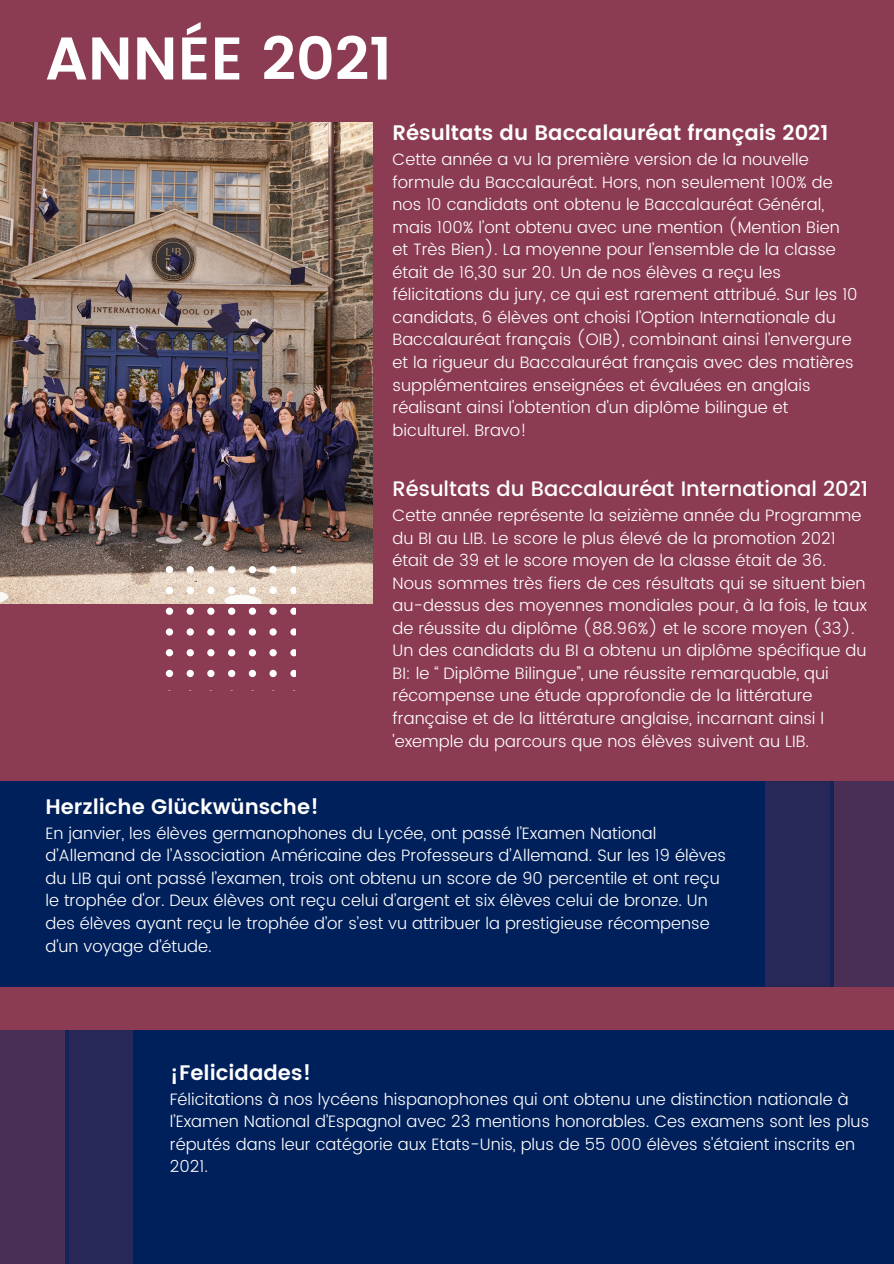
<style>
.page{position:relative;width:894px;height:1264px;background:#fff}
.page>*{position:absolute;margin:0;border:0;box-sizing:border-box;transform-origin:0 0}
.t1{font:600 60px "Poppins";color:#fff}
.t2{font:600 21px "Poppins";color:#fff}
.t3{font:500 21px "Poppins";color:#fff}
.t4{font:300 16.5px/22.5px "Poppins";color:#fff}
</style>
<div class="page">
<div style="left:0;top:0;width:893px;height:1263px;background:#8b3b52"></div>
<img style="left:0;top:122px;width:372px;height:481px">
<div style="left:133px;top:1030px;width:760px;height:233px;background:#00205b"></div>
<div style="left:0;top:1030px;width:69px;height:233px;background:#492e56"></div>
<div style="left:65px;top:1030px;width:68px;height:233px;background:#272758"></div>
<div style="left:166px;top:670px;width:7px;height:7px;background:#fff;border-radius:50%"></div>
<div style="left:166px;top:649px;width:7px;height:7px;background:#fff;border-radius:50%"></div>
<div style="left:166px;top:628px;width:7px;height:7px;background:#fff;border-radius:50%"></div>
<div style="left:166px;top:607px;width:7px;height:8px;background:#fff;border-radius:50%"></div>
<div style="left:166px;top:587px;width:7px;height:7px;background:#fff;border-radius:50%"></div>
<div style="left:166px;top:566px;width:7px;height:7px;background:#fff;border-radius:50%"></div>
<div style="left:186px;top:670px;width:8px;height:7px;background:#fff;border-radius:50%"></div>
<div style="left:186px;top:649px;width:8px;height:7px;background:#fff;border-radius:50%"></div>
<div style="left:186px;top:628px;width:8px;height:7px;background:#fff;border-radius:50%"></div>
<svg style="left:186px;top:607px;width:8px;height:8px"></svg>
<div style="left:186px;top:587px;width:8px;height:7px;background:#fff;border-radius:50%"></div>
<div style="left:186px;top:566px;width:8px;height:7px;background:#fff;border-radius:50%"></div>
<div style="left:207px;top:670px;width:7px;height:7px;background:#fff;border-radius:50%"></div>
<div style="left:207px;top:649px;width:7px;height:7px;background:#fff;border-radius:50%"></div>
<div style="left:207px;top:628px;width:7px;height:7px;background:#fff;border-radius:50%"></div>
<div style="left:207px;top:607px;width:7px;height:8px;background:#fff;border-radius:50%"></div>
<div style="left:207px;top:587px;width:7px;height:7px;background:#fff;border-radius:50%"></div>
<div style="left:207px;top:566px;width:7px;height:7px;background:#fff;border-radius:50%"></div>
<div style="left:228px;top:670px;width:7px;height:7px;background:#fff;border-radius:50%"></div>
<div style="left:228px;top:649px;width:7px;height:7px;background:#fff;border-radius:50%"></div>
<div style="left:228px;top:628px;width:7px;height:7px;background:#fff;border-radius:50%"></div>
<div style="left:228px;top:607px;width:7px;height:8px;background:#fff;border-radius:50%"></div>
<div style="left:228px;top:587px;width:7px;height:7px;background:#fff;border-radius:50%"></div>
<div style="left:228px;top:566px;width:7px;height:7px;background:#fff;border-radius:50%"></div>
<div style="left:249px;top:670px;width:7px;height:7px;background:#fff;border-radius:50%"></div>
<div style="left:249px;top:649px;width:7px;height:7px;background:#fff;border-radius:50%"></div>
<div style="left:249px;top:628px;width:7px;height:7px;background:#fff;border-radius:50%"></div>
<div style="left:249px;top:607px;width:7px;height:8px;background:#fff;border-radius:50%"></div>
<div style="left:249px;top:587px;width:7px;height:7px;background:#fff;border-radius:50%"></div>
<div style="left:249px;top:566px;width:7px;height:7px;background:#fff;border-radius:50%"></div>
<div style="left:269px;top:670px;width:8px;height:7px;background:#fff;border-radius:50%"></div>
<div style="left:269px;top:649px;width:8px;height:7px;background:#fff;border-radius:50%"></div>
<div style="left:269px;top:628px;width:8px;height:7px;background:#fff;border-radius:50%"></div>
<div style="left:269px;top:607px;width:8px;height:8px;background:#fff;border-radius:50%"></div>
<div style="left:269px;top:587px;width:8px;height:7px;background:#fff;border-radius:50%"></div>
<div style="left:269px;top:566px;width:8px;height:7px;background:#fff;border-radius:50%"></div>
<svg style="left:290px;top:670px;width:5px;height:7px"></svg>
<svg style="left:290px;top:649px;width:5px;height:7px"></svg>
<svg style="left:290px;top:628px;width:5px;height:7px"></svg>
<svg style="left:290px;top:607px;width:5px;height:8px"></svg>
<svg style="left:290px;top:587px;width:5px;height:7px"></svg>
<svg style="left:290px;top:566px;width:5px;height:7px"></svg>
<div style="left:0;top:781px;width:764px;height:205px;background:#00205b"></div>
<div style="left:829px;top:781px;width:64px;height:205px;background:#492e56"></div>
<div style="left:764px;top:781px;width:69px;height:205px;background:#272758"></div>
<h1 class="t1" style="left:45px;top:24px;width:348px">ANNÉE 2021</h1>
<p class="t2" style="left:392px;top:121px;width:437px">Résultats du Baccalauréat français 2021</p>
<p class="t4" style="left:392px;top:148px;width:466px">Cette année a vu la première version de la nouvelle formule du Baccalauréat. Hors, non seulement 100% de nos 10 candidats ont obtenu le Baccalauréat Général, mais 100% l’ont obtenu avec une mention (Mention Bien et Très Bien). La moyenne pour l’ensemble de la classe était de 16,30 sur 20. Un de nos élèves a reçu les félicitations du jury, ce qui est rarement attribué. Sur les 10 candidats, 6 élèves ont choisi l’Option Internationale du Baccalauréat français (OIB), combinant ainsi l’envergure et la rigueur du Baccalauréat français avec des matières supplémentaires enseignées et évaluées en anglais réalisant ainsi l'obtention d'un diplôme bilingue et biculturel. Bravo!</p>
<p class="t3" style="left:392px;top:477px;width:477px">Résultats du Baccalauréat International 2021</p>
<p class="t4" style="left:392px;top:504px;width:476px">Cette année représente la seizième année du Programme du BI au LIB. Le score le plus élevé de la promotion 2021 était de 39 et le score moyen de la classe était de 36.<br>Nous sommes très fiers de ces résultats qui se situent bien au-dessus des moyennes mondiales pour, à la fois, le taux de réussite du diplôme (88.96%) et le score moyen (33).<br>Un des candidats du BI a obtenu un diplôme spécifique du BI: le “ Diplôme Bilingue”, une réussite remarquable, qui récompense une étude approfondie de la littérature française et de la littérature anglaise, incarnant ainsi l 'exemple du parcours que nos élèves suivent au LIB.</p>
<p class="t2" style="left:45px;top:794px;width:275px">Herzliche Glückwünsche!</p>
<p class="t4" style="left:45px;top:821px;width:682px">En janvier, les élèves germanophones du Lycée, ont passé l’Examen National d’Allemand de l’Association Américaine des Professeurs d’Allemand. Sur les 19 élèves du LIB qui ont passé l’examen, trois ont obtenu un score de 90 percentile et ont reçu le trophée d'or. Deux élèves ont reçu celui d’argent et six élèves celui de bronze. Un des élèves ayant reçu le trophée d’or s’est vu attribuer la prestigieuse récompense d’un voyage d’étude.</p>
<p class="t2" style="left:170px;top:1060px;width:143px">¡Felicidades!</p>
<p class="t4" style="left:170px;top:1087px;width:700px">Félicitations à nos lycéens hispanophones qui ont obtenu une distinction nationale à l’Examen National d’Espagnol avec 23 mentions honorables. Ces examens sont les plus réputés dans leur catégorie aux Etats-Unis, plus de 55 000 élèves s'étaient inscrits en 2021.</p>
</div>
